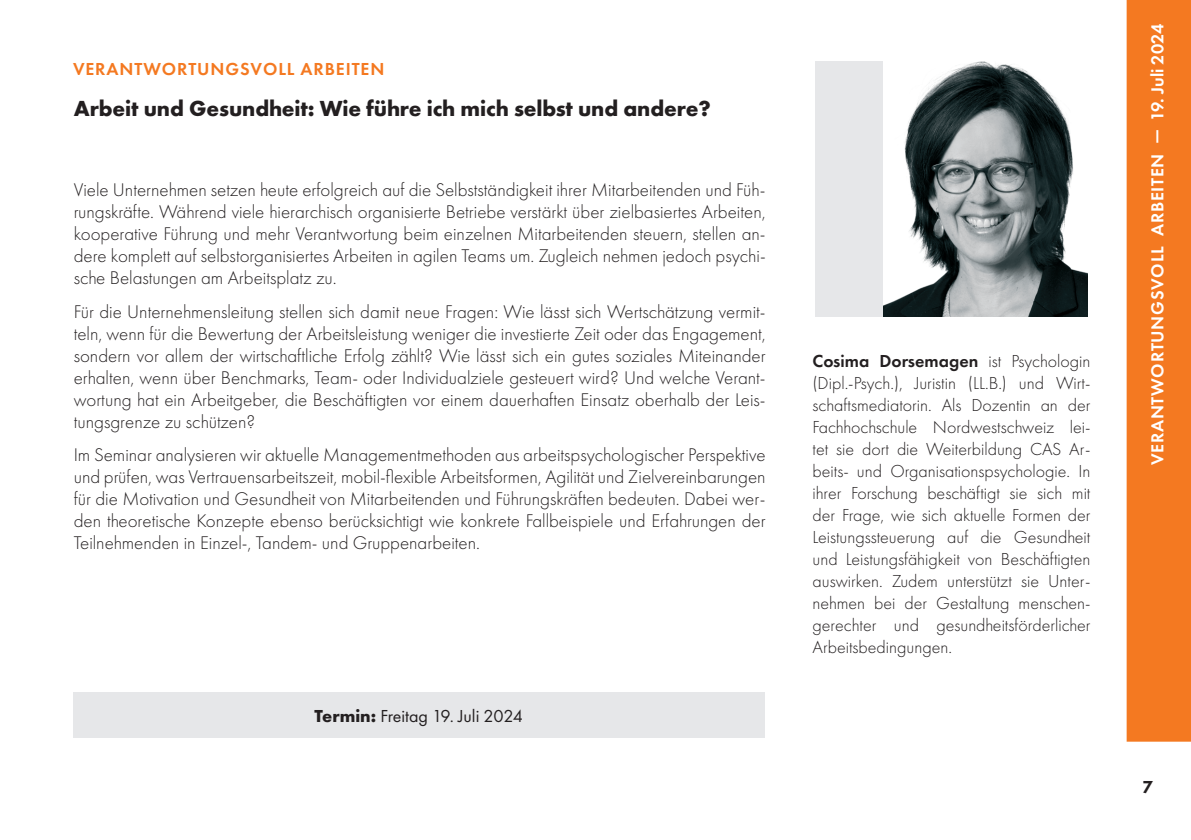
<style>
.page{position:relative;width:1191px;height:840px;background:#fff}
.page>*{position:absolute;margin:0;border:0;box-sizing:border-box;transform-origin:0 0}
.t1{font:700 22.6px "Futura PT";letter-spacing:-.005em;color:#231f20}
.t2{font:300 19px/22px "Futura PT";color:#231f20;text-align:justify}
.t3{font:300 18px/22px "Futura PT";color:#231f20;text-align:justify}
.t4{font:600 18px "Futura PT";letter-spacing:.04em;color:#fff}
.t5{font:600 18px "Futura PT";letter-spacing:.05em;color:#f47921}
.t6{font:18px "Futura PT";color:#231f20}
.t7{font:800 18px "Futura PT";color:#231f20}
.s1{font-weight:700}
.s2{font-weight:600}
</style>
<div class="page">
<div style="left:1126px;top:0;width:65px;height:741px;background:#f47921"></div>
<div style="left:815px;top:61px;width:272px;height:255px;background:#e6e7e9"></div>
<div style="left:73px;top:692px;width:692px;height:45px;background:#e6e7e9"></div>
<img style="left:884px;top:61px;width:203px;height:255px">
<p class="t5" style="left:73px;top:58px;width:313px">VERANTWORTUNGSVOLL ARBEITEN</p>
<p class="t1" style="left:74px;top:94px;width:639px">Arbeit und Gesundheit: Wie führe ich mich selbst und andere?</p>
<p class="t2" style="left:74px;top:179px;width:693px">Viele Unternehmen setzen heute erfolgreich auf die Selbstständigkeit ihrer Mitarbeitenden und Füh&shy;rungskräfte. Während viele hierarchisch organisierte Betriebe verstärkt über zielbasiertes Arbeiten, kooperative Führung und mehr Verantwortung beim einzelnen Mitarbeitenden steuern, stellen an&shy;dere komplett auf selbstorganisiertes Arbeiten in agilen Teams um. Zugleich nehmen jedoch psychi&shy;sche Belastungen am Arbeitsplatz zu.</p>
<p class="t2" style="left:74px;top:300px;width:693px">Für die Unternehmensleitung stellen sich damit neue Fragen: Wie lässt sich Wertschätzung vermit&shy;teln, wenn für die Bewertung der Arbeitsleistung weniger die investierte Zeit oder das Engagement, sondern vor allem der wirtschaftliche Erfolg zählt? Wie lässt sich ein gutes soziales Miteinander erhalten, wenn über Benchmarks, Team- oder Individualziele gesteuert wird? Und welche Verant&shy;wortung hat ein Arbeitgeber, die Beschäftigten vor einem dauerhaften Einsatz oberhalb der Leis&shy;tungsgrenze zu schützen?</p>
<p class="t2" style="left:74px;top:443px;width:693px">Im Seminar analysieren wir aktuelle Managementmethoden aus arbeitspsychologischer Perspektive und prüfen, was Vertrauensarbeitszeit, mobil-flexible Arbeitsformen, Agilität und Zielvereinbarungen für die Motivation und Gesundheit von Mitarbeitenden und Führungskräften bedeuten. Dabei wer&shy;den theoretische Konzepte ebenso berücksichtigt wie konkrete Fallbeispiele und Erfahrungen der Teilnehmenden in Einzel-, Tandem- und Gruppenarbeiten.</p>
<p class="t6" style="left:314px;top:705px;width:210px"><span class="s1">Termin:</span> Freitag 19. Juli 2024</p>
<p class="t3" style="left:812px;top:350px;width:279px"><span class="s2">Cosima Dorsemagen</span> ist Psychologin (Dipl.-Psych.), Juristin (LL.B.) und Wirt&shy;schaftsmediatorin. Als Dozentin an der Fachhochschule Nordwestschweiz lei&shy;tet sie dort die Weiterbildung CAS Ar&shy;beits- und Organisationspsychologie. In ihrer Forschung beschäftigt sie sich mit der Frage, wie sich aktuelle Formen der Leistungssteuerung auf die Gesundheit und Leistungsfähigkeit von Beschäftigten auswirken. Zudem unterstützt sie Unter&shy;nehmen bei der Gestaltung menschen&shy;gerechter und gesundheitsförderlicher Arbeitsbedingungen.</p>
<p class="t4" style="left:1146px;top:465px;width:442px;rotate:-90deg">VERANTWORTUNGSVOLL ARBEITEN — 19. Juli 2024</p>
<p class="t7" style="left:1142px;top:775px;width:12px">7</p>
</div>
